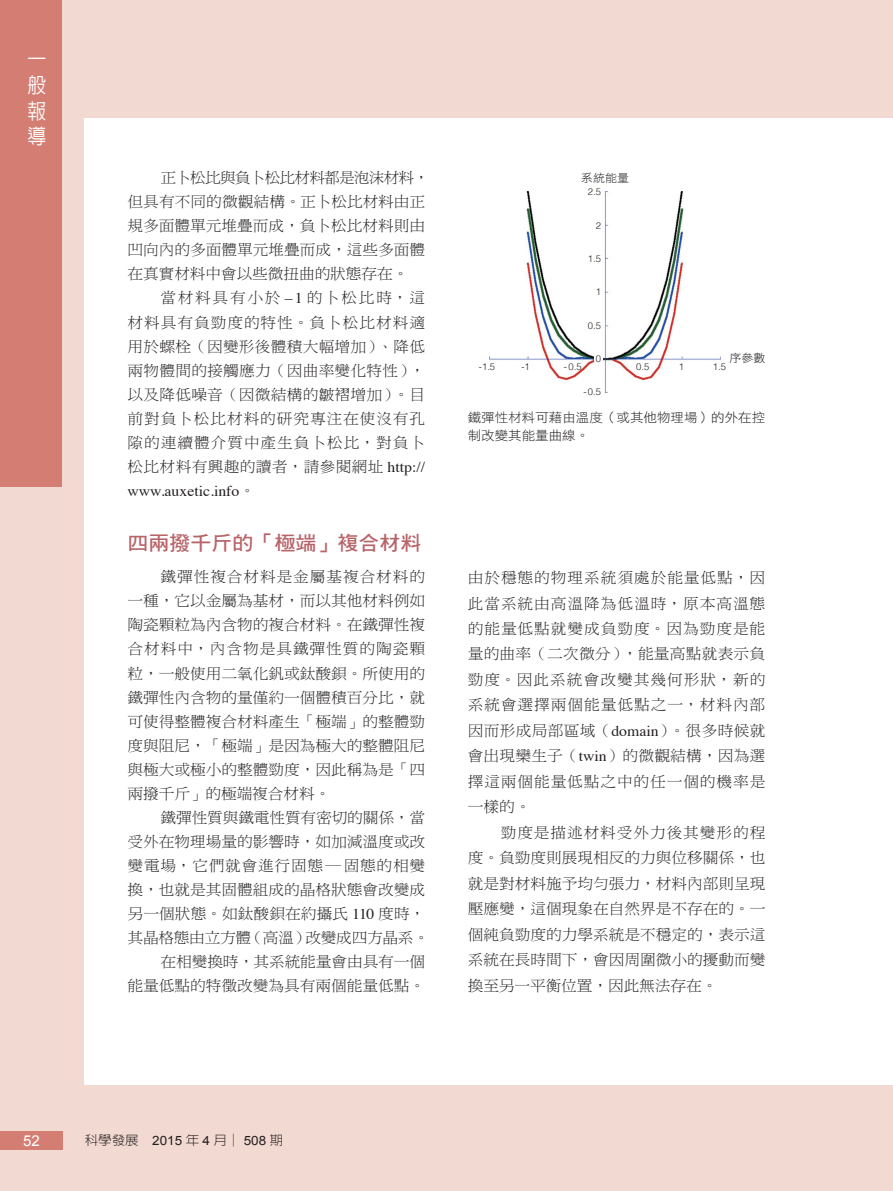
<style>
.page{position:relative;width:893px;height:1191px;background:#f2d9d1}
.page>*{position:absolute;margin:0;border:0;box-sizing:border-box;transform-origin:0 0}
.t1{font:500 21px/25.7px "AR New Hei B5";color:#fff;text-align:justify;scale:.9 1}
.一般-內文大標{font:19.95px "DF Hei Std W7";color:#b86469;scale:1.05 1}
.內文{font:15px/24px "DF Ming Std W3";letter-spacing:-.005em;color:#231f20;text-align:justify;scale:1.05 1}
.t2{font:15px "Arial";color:#fff}
.圖說{font:12.9px/18px "DF Hei Std W3";color:#231f20;scale:1.05 1}
.t3{font:300 12.9px "AR New Hei B5";color:#231f20;scale:1.05 1}
.圖內文{font:11.4px "DF Hei Std W3";color:#231f20;scale:1.05 1}
.圖內文-2{font:300 9.45px "Helvetica";color:#231f20}
.s1{font-family:"Times"}
.s2{font-family:"Arial";font-weight:400}
</style>
<div class="page">
<div style="left:85px;top:118px;width:808px;height:966px;background:#fff"></div>
<div style="left:0;top:1131px;width:62px;height:18px;background:#d47e73"></div>
<div style="left:0;top:0;width:62px;height:487px;background:#d47e73"></div>
<img style="left:490px;top:191px;width:230px;height:201px">
<svg style="left:590px;top:349px;width:16px;height:19px"></svg>
<h1 class="t1" style="left:28px;top:47px;width:22px">一般報導</h1>
<p class="內文" style="left:128px;top:166px;width:289px;text-align:left;text-indent:33px">正卜松比與負卜松比材料都是泡沫材料，但具有不同的微觀結構。正卜松比材料由正規多面體單元堆疊而成，負卜松比材料則由凹向內的多面體單元堆疊而成，這些多面體在真實材料中會以些微扭曲的狀態存在。</p>
<p class="內文" style="left:128px;top:286px;width:285px;text-indent:33px">當材料具有小於 <span class="s1">– 1</span> 的卜松比時，這材料具有負勁度的特性。負卜松比材料適用於螺栓（因變形後體積大幅增加）、降低兩物體間的接觸應力（因曲率變化特性），以及降低噪音（因微結構的皺褶增加）。目前對負卜松比材料的研究專注在使沒有孔隙的連續體介質中產生負卜松比，對負卜松比材料有興趣的讀者，請參閱網址 <span class="s1">http:// www.auxetic.info</span>。</p>
<p class="一般-內文大標" style="left:128px;top:531px;width:281px">四兩撥千斤的「極端」複合材料</p>
<p class="內文" style="left:128px;top:565px;width:285px;text-indent:33px">鐵彈性複合材料是金屬基複合材料的一種，它以金屬為基材，而以其他材料例如陶瓷顆粒為內含物的複合材料。在鐵彈性複合材料中，內含物是具鐵彈性質的陶瓷顆粒，一般使用二氧化釩或鈦酸鋇。所使用的鐵彈性內含物的量僅約一個體積百分比，就可使得整體複合材料產生「極端」的整體勁度與阻尼，「極端」是因為極大的整體阻尼與極大或極小的整體勁度，因此稱為是「四兩撥千斤」的極端複合材料。</p>
<p class="內文" style="left:128px;top:805px;width:289px;text-align:left;text-indent:33px">鐵彈性質與鐵電性質有密切的關係，當受外在物理場量的影響時，如加減溫度或改變電場，它們就會進行固態─固態的相變換，也就是其固體組成的晶格狀態會改變成另一個狀態。如鈦酸鋇在約攝氏 <span class="s1">110</span> 度時，其晶格態由立方體（高溫）改變成四方晶系。</p>
<p class="內文" style="left:128px;top:949px;width:285px;text-align:right">在相變換時，其系統能量會由具有一個<br>能量低點的特徵改變為具有兩個能量低點。</p>
<p class="圖內文" style="left:581px;top:172px;width:47px">系統能量</p>
<p class="圖內文-2" style="left:588px;top:184px;width:15px">2.5</p>
<p class="圖內文-2" style="left:596px;top:217px;width:7px">2</p>
<p class="圖內文-2" style="left:588px;top:250px;width:15px">1.5</p>
<p class="圖內文-2" style="left:596px;top:284px;width:7px">1</p>
<p class="圖內文-2" style="left:588px;top:317px;width:15px">0.5</p>
<p class="圖內文-2" style="left:596px;top:351px;width:7px">0</p>
<p class="圖內文-2" style="left:583px;top:384px;width:19px">- 0.5</p>
<p class="圖內文" style="left:729px;top:352px;width:36px">序參數</p>
<p class="圖內文-2" style="left:479px;top:358px;width:18px">-1.5</p>
<p class="圖內文-2" style="left:521px;top:358px;width:10px">-1</p>
<p class="圖內文-2" style="left:564px;top:358px;width:19px">- 0.5</p>
<p class="圖內文-2" style="left:636px;top:358px;width:15px">0.5</p>
<p class="圖內文-2" style="left:679px;top:358px;width:7px">1</p>
<p class="圖內文-2" style="left:713px;top:358px;width:15px">1.5</p>
<p class="圖說" style="left:468px;top:408px;width:285px">鐵彈性材料可藉由溫度（或其他物理場）的外在控制改變其能量曲線。</p>
<p class="內文" style="left:468px;top:564px;width:285px;line-height:25.5px">由於穩態的物理系統須處於能量低點，因此當系統由高溫降為低溫時，原本高溫態的能量低點就變成負勁度。因為勁度是能量的曲率（二次微分），能量高點就表示負勁度。因此系統會改變其幾何形狀，新的系統會選擇兩個能量低點之一，材料內部因而形成局部區域（<span class="s1">domain</span>）。很多時候就會出現欒生子（<span class="s1">twin</span>）的微觀結構，因為選擇這兩個能量低點之中的任一個的機率是一樣的。</p>
<p class="內文" style="left:468px;top:819px;width:285px;line-height:25.5px;text-indent:33px">勁度是描述材料受外力後其變形的程度。負勁度則展現相反的力與位移關係，也就是對材料施予均勻張力，材料內部則呈現壓應變，這個現象在自然界是不存在的。一個純負勁度的力學系統是不穩定的，表示這系統在長時間下，會因周圍微小的擾動而變換至另一平衡位置，因此無法存在。</p>
<p class="t2" style="left:23px;top:1131px;width:18px">52</p>
<p class="t3" style="left:85px;top:1133px;width:190px">科學發展　<span class="s2">2015</span> 年 <span class="s2">4</span> 月│ <span class="s2">508</span> 期</p>
</div>
